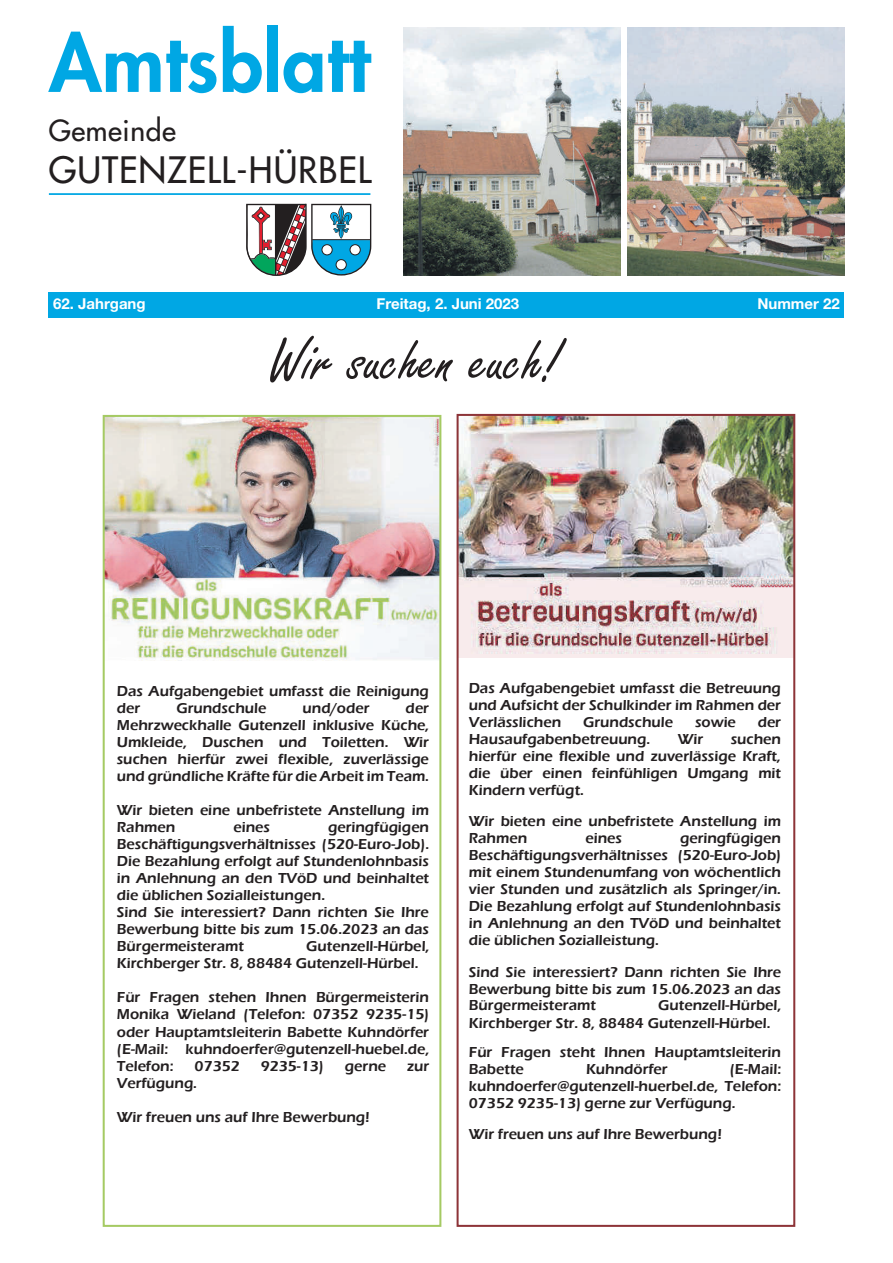
<style>
.page{position:relative;width:893px;height:1263px;background:#fff}
.page>*{position:absolute;margin:0;border:0;box-sizing:border-box;transform-origin:0 0}
.t1{font:800 77.85px "Futura Std";letter-spacing:.005em;color:#00a7e4}
.t2{font:64.65px "Freestyle Script";color:#231f20}
.t3{font:500 35.4px "Futura Std";letter-spacing:.025em;color:#231f20}
.t4{font:500 28.35px "Futura Std";letter-spacing:.02em;color:#231f20}
.t5{font:700 15px "Helvetica Neue LT Std";color:#fff}
.t6{font:600 14.85px/17.1px "Eras ITC";color:#231f20}
</style>
<div class="page">
<hr style="left:49px;top:193px;width:321px;height:2px;background:#00a7e4">
<svg style="left:246px;top:204px;width:125px;height:72px"></svg>
<img style="left:404px;top:28px;width:216px;height:248px">
<img style="left:627px;top:28px;width:217px;height:248px">
<div style="left:49px;top:292px;width:795px;height:26px;background:#00a7e4"></div>
<img style="left:460px;top:417px;width:332px;height:240px">
<img style="left:106px;top:418px;width:332px;height:242px">
<div style="left:103px;top:415px;width:338px;height:812px;border:2px solid #a5ca63"></div>
<div style="left:457px;top:414px;width:338px;height:813px;border:2px solid #8d3438"></div>
<h1 class="t1" style="left:49px;top:14px;width:322px">Amtsblatt</h1>
<h3 class="t4" style="left:49px;top:112px;width:129px">Gemeinde</h3>
<h3 class="t3" style="left:49px;top:148px;width:324px">GUTENZELL-HÜRBEL</h3>
<p class="t5" style="left:53px;top:295px;width:94px">62. Jahrgang</p>
<p class="t5" style="left:377px;top:295px;width:144px">Freitag, 2. Juni 2023</p>
<p class="t5" style="left:757px;top:295px;width:84px">Nummer 22</p>
<h2 class="t2" style="left:269px;top:325px;width:293px">Wir suchen euch!</h2>
<p class="t6" style="left:117px;top:682px;width:314px">Das Aufgabengebiet umfasst die Reinigung der</p>
<p class="t6" style="left:177px;top:699px;width:91px">Grundschule</p>
<p class="t6" style="left:302px;top:699px;width:69px">und/oder</p>
<p class="t6" style="left:117px;top:699px;width:314px;text-align:justify;text-indent:289px">der Mehrzweckhalle Gutenzell inklusive Küche, Umkleide, Duschen und Toiletten. Wir suchen hierfür zwei flexible, zuverlässige und gründliche Kräfte für die Arbeit im Team.</p>
<p class="t6" style="left:117px;top:801px;width:314px">Wir bieten eine unbefristete Anstellung im<br>Rahmen</p>
<p class="t6" style="left:117px;top:819px;width:314px;text-indent:211px">geringfügigen Beschäftigungsverhältnisses (520-Euro-Job).<br>Die Bezahlung erfolgt auf Stundenlohnbasis in Anlehnung an den TVöD und beinhaltet die üblichen Sozialleistungen.<br>Sind Sie interessiert? Dann richten Sie Ihre Bewerbung bitte bis zum 15.06.2023 an das Bürgermeisteramt</p>
<p class="t6" style="left:233px;top:819px;width:38px">eines</p>
<p class="t6" style="left:117px;top:938px;width:314px;text-indent:189px">Gutenzell-Hürbel,<br>Kirchberger Str. 8, 88484 Gutenzell-Hürbel.</p>
<p class="t6" style="left:117px;top:989px;width:314px;text-align:justify">Für Fragen stehen Ihnen Bürgermeisterin Monika Wieland (Telefon: 07352 9235-15) oder Hauptamtsleiterin Babette Kuhndörfer (E-Mail: kuhndoerfer@gutenzell-huebel.de, Telefon:</p>
<p class="t6" style="left:195px;top:1057px;width:47px">07352</p>
<p class="t6" style="left:261px;top:1057px;width:65px">9235-13)</p>
<p class="t6" style="left:345px;top:1057px;width:43px">gerne</p>
<p class="t6" style="left:407px;top:1057px;width:24px">zur</p>
<p class="t6" style="left:117px;top:1074px;width:82px">Verfügung.</p>
<p class="t6" style="left:117px;top:1109px;width:254px">Wir freuen uns auf Ihre Bewerbung!</p>
<p class="t6" style="left:469px;top:679px;width:314px;text-align:justify">Das Aufgabengebiet umfasst die Betreuung und Aufsicht der Schulkinder im Rahmen der Verlässlichen</p>
<p class="t6" style="left:583px;top:714px;width:91px">Grundschule</p>
<p class="t6" style="left:695px;top:714px;width:42px">sowie</p>
<p class="t6" style="left:758px;top:714px;width:25px">der</p>
<p class="t6" style="left:469px;top:731px;width:183px">Hausaufgabenbetreuung.</p>
<p class="t6" style="left:678px;top:731px;width:27px">Wir</p>
<p class="t6" style="left:469px;top:731px;width:314px;text-align:justify;text-indent:262px">suchen hierfür eine flexible und zuverlässige Kraft, die über einen feinfühligen Umgang mit Kindern verfügt.</p>
<p class="t6" style="left:469px;top:813px;width:314px">Wir bieten eine unbefristete Anstellung im<br>Rahmen</p>
<p class="t6" style="left:469px;top:830px;width:314px;text-align:justify;text-indent:211px">geringfügigen Beschäftigungsverhältnisses (520-Euro-Job) mit einem Stundenumfang von wöchentlich vier Stunden und zusätzlich als Springer/in.<br>Die Bezahlung erfolgt auf Stundenlohnbasis in Anlehnung an den TVöD und beinhaltet die üblichen Sozialleistung.</p>
<p class="t6" style="left:469px;top:963px;width:314px;text-align:justify">Sind Sie interessiert? Dann richten Sie Ihre Bewerbung bitte bis zum 15.06.2023 an das Bürgermeisteramt</p>
<p class="t6" style="left:585px;top:830px;width:38px">eines</p>
<p class="t6" style="left:469px;top:997px;width:314px;text-indent:189px">Gutenzell-Hürbel,<br>Kirchberger Str. 8, 88484 Gutenzell-Hürbel.</p>
<p class="t6" style="left:469px;top:1043px;width:314px">Für Fragen steht Ihnen Hauptamtsleiterin<br>Babette</p>
<p class="t6" style="left:586px;top:1061px;width:83px">Kuhndörfer</p>
<p class="t6" style="left:469px;top:1061px;width:314px;text-align:justify;text-indent:261px">(E-Mail: kuhndoerfer@gutenzell-huerbel.de, Telefon:<br>07352 9235-13) gerne zur Verfügung.</p>
<p class="t6" style="left:469px;top:1126px;width:255px">Wir freuen uns auf Ihre Bewerbung!</p>
</div>
